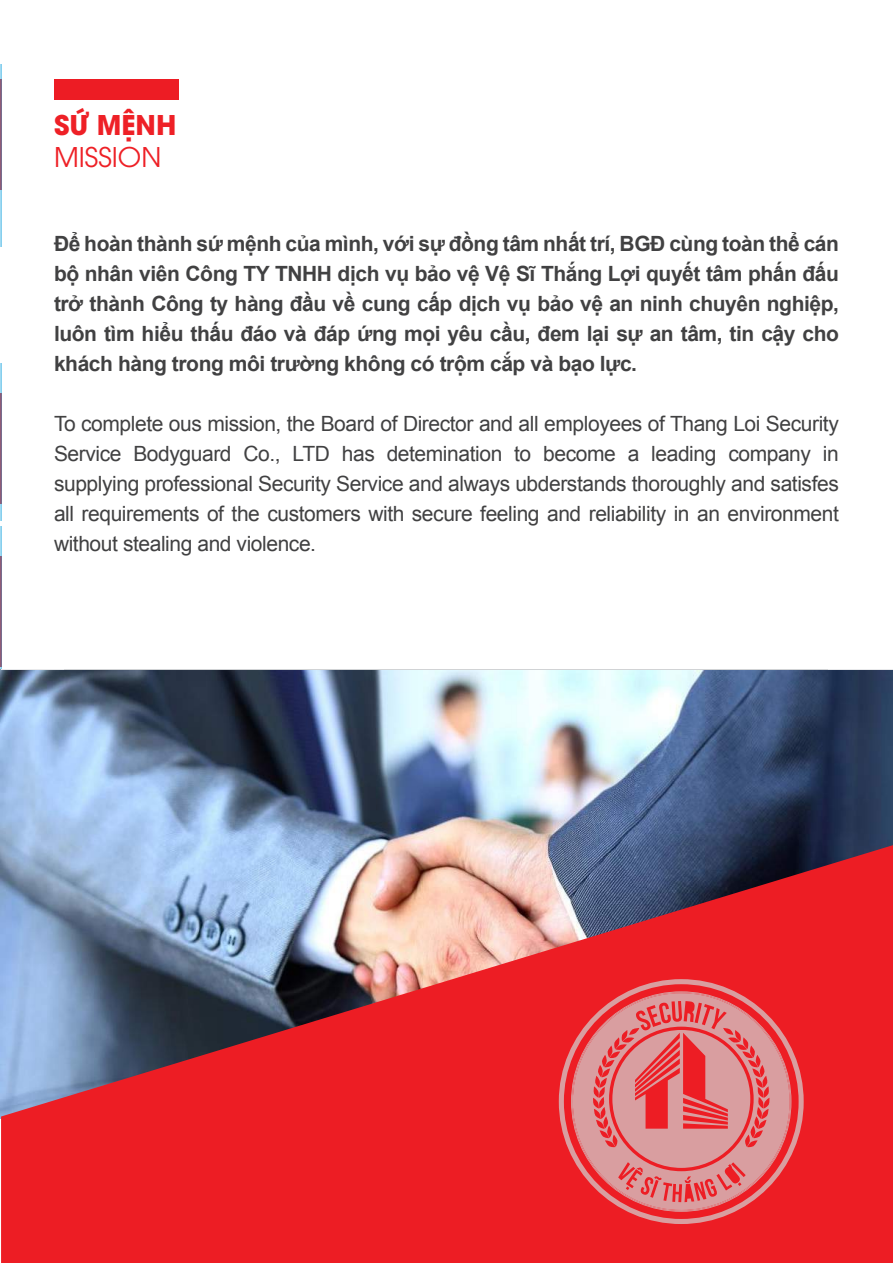
<style>
.page{position:relative;width:893px;height:1263px;background:#fff}
.page>*{position:absolute;margin:0;border:0;box-sizing:border-box;transform-origin:0 0}
.t1{font:27px "UTM Avo";color:#ee2026}
.t2{font:700 27px "UTM Avo";color:#ee2026}
.t3{font:21px/30px "Arial";letter-spacing:-.02em;color:#414142;text-align:justify}
.t4{font:700 21px/30px "Arial";letter-spacing:-.02em;color:#414142;text-align:justify}
</style>
<div class="page">
<svg style="left:0;top:65px;width:1px;height:182px"></svg>
<svg style="left:0;top:363px;width:1px;height:157px"></svg>
<svg style="left:0;top:526px;width:1px;height:144px"></svg>
<img style="left:0;top:670px;width:893px;height:448px">
<svg style="left:1px;top:845px;width:892px;height:418px;background:#c64955"></svg>
<hr style="left:65px;top:670px;width:763px;height:1px;background:#e6e7e8">
<div style="left:54px;top:79px;width:124px;height:21px;background:#ed1c24"></div>
<svg style="left:559px;top:979px;width:245px;height:245px;background:#e9343a"></svg>
<svg style="left:572px;top:992px;width:218px;height:219px;background:#e06f73"></svg>
<p class="t2" style="left:54px;top:102px;width:124px">SỨ MỆNH</p>
<p class="t1" style="left:54px;top:136px;width:109px">MISSION</p>
<p class="t4" style="left:54px;top:229px;width:786px">Để hoàn thành sứ mệnh của mình, với sự đồng tâm nhất trí, BGĐ cùng toàn thể cán bộ nhân viên Công TY TNHH dịch vụ bảo vệ Vệ Sĩ Thắng Lợi quyết tâm phấn đấu trở thành Công ty hàng đầu về cung cấp dịch vụ bảo vệ an ninh chuyên nghiệp, luôn tìm hiểu thấu đáo và đáp ứng mọi yêu cầu, đem lại sự an tâm, tin cậy cho khách hàng trong môi trường không có trộm cắp và bạo lực.</p>
<p class="t3" style="left:54px;top:409px;width:786px">To complete ous mission, the Board of Director and all employees of Thang Loi Security Service Bodyguard Co., LTD has detemination to become a leading company in supplying professional Security Service and always ubderstands thoroughly and satisfes all requirements of the customers with secure feeling and reliability in an environment without stealing and violence.</p>
</div>
